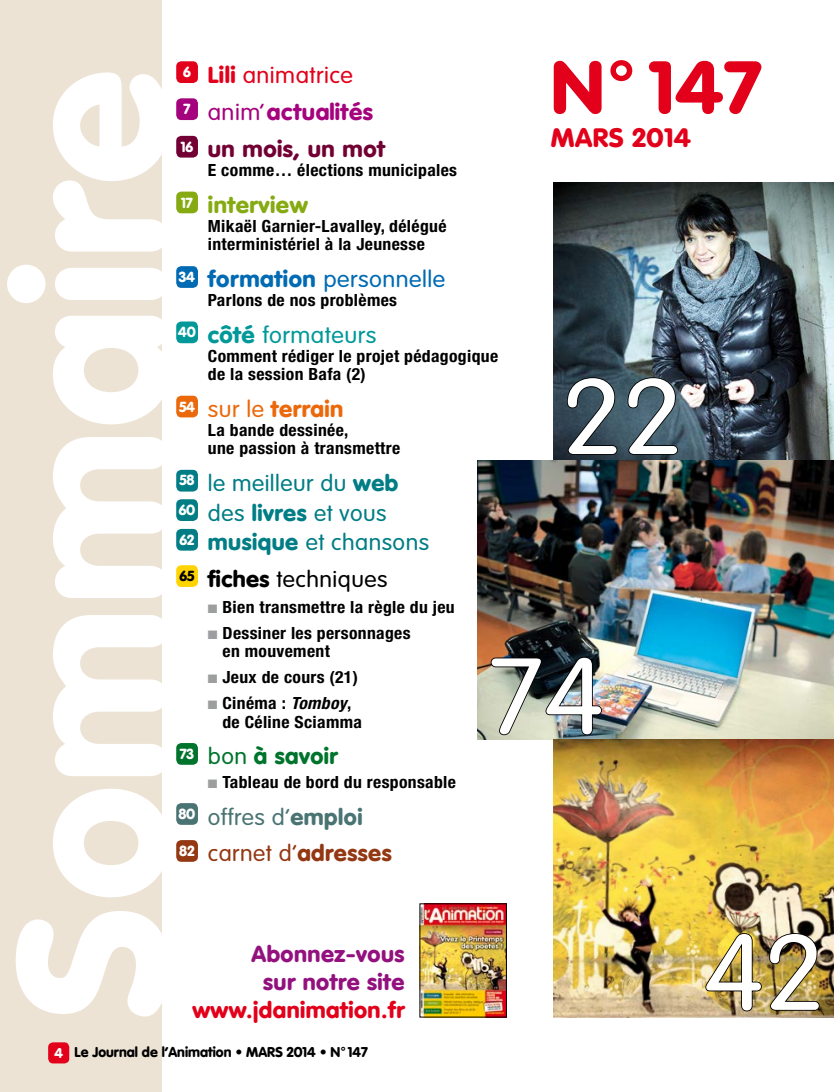
<style>
.page{position:relative;width:834px;height:1092px;background:#fff}
.page>*{position:absolute;margin:0;border:0;box-sizing:border-box;transform-origin:0 0}
.t1{font:900 206.33px "VAG Rounded";letter-spacing:.01em;color:#fff}
.t2{font:300 105.7px "VAG Rounded";color:#fff;scale:1.05 1}
.t3{font:900 73.5px "VAG Rounded";color:#e2001a;scale:1.04 1}
.t4{font:900 26.25px "VAG Rounded";letter-spacing:.02em;color:#e2001a;scale:1.04 1}
.t5{font:900 22.75px/37.3px "VAG Rounded";letter-spacing:.02em;color:#720034;scale:1.05 1}
.t6{font:300 22.75px "VAG Rounded";letter-spacing:.02em;color:#006ab3;scale:1.05 1}
.t7{font:300 22.75px "VAG Rounded";letter-spacing:.02em;color:#009898;scale:1.05 1}
.t8{font:900 22.75px "VAG Rounded";letter-spacing:.02em;color:#eb690b;scale:1.04 1}
.t9{font:900 22.75px "VAG Rounded";letter-spacing:.02em;color:#86aa11;scale:1.05 1}
.t10{font:300 22.57px/29.4px "VAG Rounded";letter-spacing:.02em;color:#007d85;scale:1.04 1}
.t11{font:300 22.57px/36.9px "VAG Rounded";letter-spacing:.02em;color:#4a7473;scale:1.04 1}
.t12{font:900 22.57px/28px "VAG Rounded";letter-spacing:.02em;color:#93117e;text-align:center;scale:1.04 1}
.t13{font:900 22.57px "VAG Rounded";letter-spacing:.02em;color:#e2001a;scale:1.04 1}
.t14{font:300 22.57px "VAG Rounded";letter-spacing:.02em;color:#000;scale:1.04 1}
.t15{font:900 22.57px "VAG Rounded";letter-spacing:.02em;color:#00742c;scale:1.04 1}
.t16{font:700 condensed 16.8px/18.6px "Helvetica Neue";letter-spacing:.02em;color:#000;scale:1.05 1}
.t17{font:900 14.35px/29.8px "VAG Rounded";letter-spacing:-.02em;color:#fff;text-align:justify}
.t18{font:900 14.35px "VAG Rounded";color:#000}
.t19{font:900 14px "VAG Rounded";color:#000}
.s1{color:#e2001a}
.s2{font-weight:300;color:#e2001a}
.s3{font-weight:300;color:#a5027d}
.s4{color:#a5027d}
.s5{font-weight:900}
.s6{font-weight:300}
.s7{color:#9c9e9f}
.s8{font-style:italic}
.s9{color:#933812}
.s10{font-weight:900;color:#933812}
.s11{color:#fff}
</style>
<div class="page">
<div style="left:0;top:0;width:161px;height:1091px;background:#ece3d5"></div>
<hr style="left:833px;top:182px;width:1px;height:282px;background:#006b82">
<hr style="left:833px;top:461px;width:1px;height:278px;background:#00742c">
<img style="left:554px;top:182px;width:279px;height:279px">
<img style="left:477px;top:461px;width:356px;height:278px">
<img style="left:489px;top:656px;width:113px;height:80px">
<svg style="left:566px;top:376px;width:52px;height:80px;background:#2d3f4b"></svg>
<svg style="left:626px;top:376px;width:52px;height:80px;background:#3b525e"></svg>
<div style="left:176px;top:61px;width:22px;height:22px;background:#e2001a;border-radius:5px"></div>
<div style="left:176px;top:98px;width:22px;height:22px;background:#a5027d;border-radius:5px"></div>
<div style="left:176px;top:136px;width:22px;height:22px;background:#720034;border-radius:5px"></div>
<div style="left:176px;top:191px;width:22px;height:22px;background:#86aa11;border-radius:5px"></div>
<div style="left:176px;top:395px;width:22px;height:22px;background:#eb690b;border-radius:5px"></div>
<div style="left:176px;top:321px;width:22px;height:22px;background:#009898;border-radius:5px"></div>
<div style="left:176px;top:266px;width:22px;height:22px;background:#006ab3;border-radius:5px"></div>
<div style="left:176px;top:470px;width:22px;height:21px;background:#007d85;border-radius:5px"></div>
<div style="left:176px;top:499px;width:22px;height:22px;background:#007d85;border-radius:5px"></div>
<div style="left:176px;top:529px;width:22px;height:21px;background:#007d85;border-radius:5px"></div>
<div style="left:176px;top:565px;width:22px;height:22px;background:#ffd400;border-radius:5px"></div>
<div style="left:176px;top:743px;width:22px;height:21px;background:#00742c;border-radius:5px"></div>
<div style="left:176px;top:803px;width:22px;height:21px;background:#4a7473;border-radius:5px"></div>
<div style="left:176px;top:840px;width:22px;height:21px;background:#933812;border-radius:5px"></div>
<div style="left:48px;top:1042px;width:21px;height:21px;background:#e2001a;border-radius:5px"></div>
<img style="left:554px;top:739px;width:279px;height:278px">
<img style="left:704px;top:932px;width:58px;height:80px">
<img style="left:768px;top:932px;width:52px;height:79px">
<img style="left:421px;top:905px;width:83px;height:110px">
<h3 class="t3" style="left:550px;top:43px;width:204px">N° 147</h3>
<h3 class="t4" style="left:550px;top:122px;width:136px">MARS 2014</h3>
<h1 class="t1" style="left:-31px;top:1017px;width:949px;rotate:-90deg">sommaire</h1>
<h3 class="t5" style="left:208px;top:57px;width:170px"><span class="s1">Lili</span> <span class="s2">animatrice </span><span class="s3">anim’</span> <span class="s4">actualités </span>un mois, un mot</h3>
<p class="t17" style="left:183px;top:58px;width:9px">6</p>
<p class="t17" style="left:183px;top:95px;width:8px">7</p>
<p class="t17" style="left:181px;top:132px;width:14px">16</p>
<p class="t16" style="left:208px;top:160px;width:239px">E comme… élections municipales</p>
<h3 class="t9" style="left:208px;top:191px;width:97px">interview</h3>
<p class="t16" style="left:208px;top:216px;width:229px">Mikaël Garnier-Lavalley, délégué interministériel à la Jeunesse</p>
<h3 class="t6" style="left:208px;top:266px;width:227px"><span class="s5">formation</span> personnelle</h3>
<p class="t16" style="left:208px;top:290px;width:182px">Parlons de nos problèmes</p>
<h3 class="t7" style="left:208px;top:322px;width:162px"><span class="s5">côté</span> formateurs</h3>
<p class="t16" style="left:208px;top:346px;width:278px">Comment rédiger le projet pédagogique de la session Bafa (2)</p>
<h3 class="t8" style="left:208px;top:395px;width:132px"><span class="s6">sur le</span> terrain</h3>
<p class="t16" style="left:208px;top:420px;width:185px">La bande dessinée,<br>une passion à transmettre</p>
<h3 class="t10" style="left:208px;top:469px;width:214px">le meilleur du <span class="s5">web </span>des <span class="s5">livres</span> et vous <span class="s5">musique</span> et chansons</h3>
<h3 class="t14" style="left:208px;top:566px;width:174px"><span class="s5">fiches</span> techniques</h3>
<p class="t16" style="left:208px;top:597px;width:236px"><span class="s7">■</span> Bien transmettre la règle du jeu</p>
<p class="t16" style="left:222px;top:623px;width:181px;text-indent:-15px"><span class="s7">■</span> Dessiner les personnages en mouvement</p>
<p class="t16" style="left:208px;top:667px;width:144px"><span class="s7">■</span> Jeux de cours (21)</p>
<p class="t16" style="left:222px;top:693px;width:134px;text-indent:-14px"><span class="s7">■</span> Cinéma : <span class="s8">Tomboy</span>, de Céline Sciamma</p>
<h3 class="t15" style="left:208px;top:742px;width:126px"><span class="s6">bon</span> à savoir</h3>
<p class="t16" style="left:208px;top:772px;width:238px"><span class="s7">■</span> Tableau de bord du responsable</p>
<h3 class="t11" style="left:208px;top:799px;width:178px">offres d’<span class="s5">emploi </span><span class="s9">carnet d’</span><span class="s10">adresses</span></h3>
<p class="t17" style="left:181px;top:188px;width:13px">17</p>
<p class="t17" style="left:179px;top:262px;width:18px">34</p>
<p class="t17" style="left:178px;top:318px;width:19px">40</p>
<h2 class="t2" style="left:562px;top:356px;width:116px">22</h2>
<p class="t17" style="left:179px;top:392px;width:17px">54</p>
<p class="t17" style="left:179px;top:466px;width:18px">58<br>60<br>62</p>
<p class="t18" style="left:179px;top:567px;width:16px">65</p>
<h2 class="t2" style="left:488px;top:636px;width:112px">74</h2>
<p class="t17" style="left:180px;top:739px;width:16px">73</p>
<p class="t17" style="left:178px;top:799px;width:18px">80</p>
<p class="t17" style="left:179px;top:836px;width:17px">82</p>
<h2 class="t2" style="left:704px;top:912px;width:115px">42</h2>
<h3 class="t12" style="left:251px;top:940px;width:149px">Abonnez-vous sur notre site</h3>
<h3 class="t13" style="left:192px;top:995px;width:205px">www.jdanimation.fr</h3>
<p class="t19" style="left:55px;top:1043px;width:315px"><span class="s11">4</span> Le Journal de l’Animation • MARS 2014 • N° 147</p>
</div>
